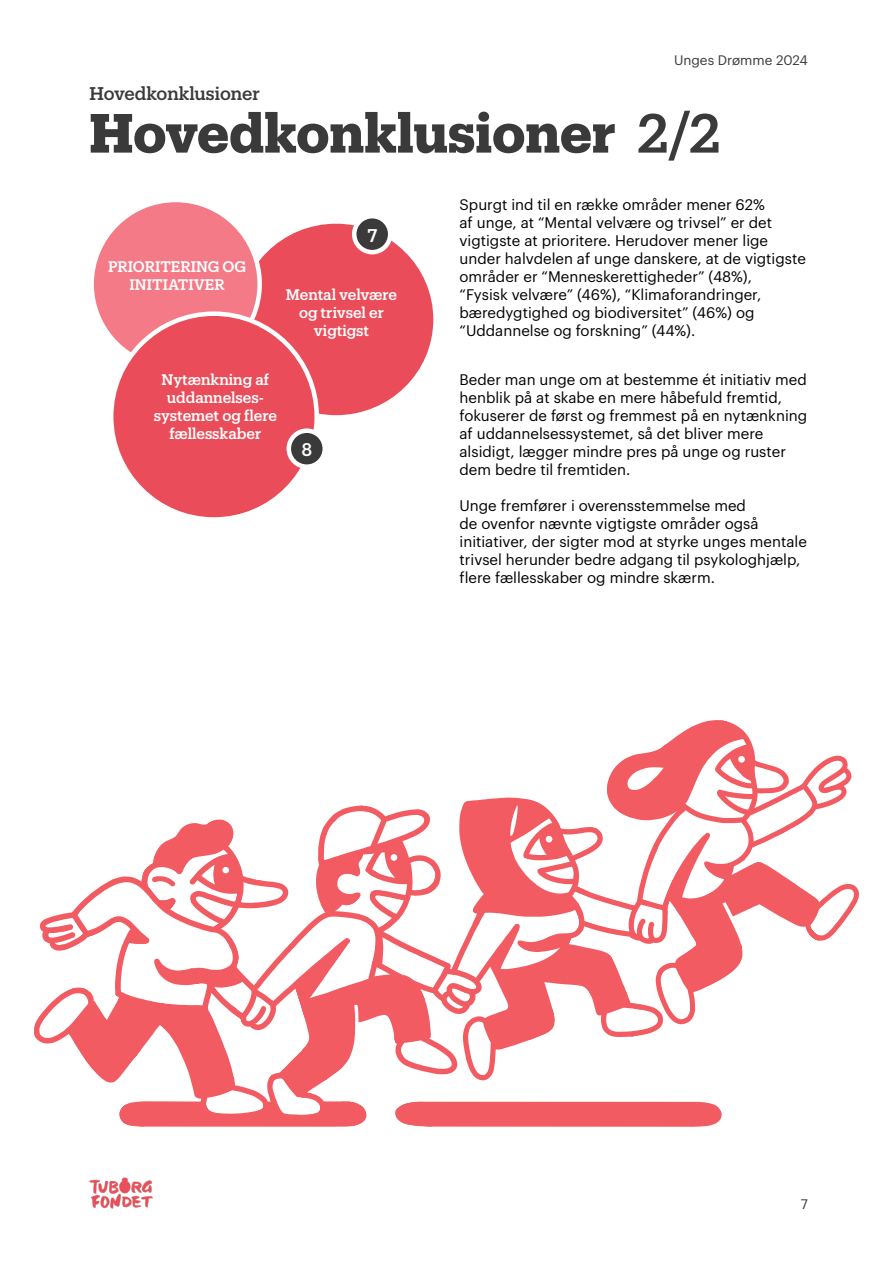
<style>
.page{position:relative;width:893px;height:1263px;background:#fff}
.page>*{position:absolute;margin:0;border:0;box-sizing:border-box;transform-origin:0 0}
.t1{font:700 54px "Produkt";color:#393a39}
.t2{font:500 18px "Produkt";color:#393a39}
.t3{font:500 18px "Produkt";color:#fff}
.t4{font:15px/18px "Graphik";color:#000}
.t5{font:500 15px/18px "Produkt";color:#fff;text-align:center}
.t6{font:13.5px "Graphik";color:#393a39}
.s1{font-weight:500}
</style>
<div class="page">
<img style="left:89px;top:1177px;width:63px;height:32px">
<div style="left:237px;top:221px;width:199px;height:196px;background:#ea4d59;border-radius:50%"></div>
<svg style="left:354px;top:216px;width:36px;height:36px"></svg>
<div style="left:352px;top:214px;width:40px;height:40px;border:4px solid #fff;border-radius:50%"></div>
<div style="left:92px;top:200px;width:168px;height:168px;background:#f37a86;border-radius:50%"></div>
<div style="left:111px;top:314px;width:206px;height:205px;background:#ea4d59;border-radius:50%"></div>
<svg style="left:289px;top:431px;width:36px;height:36px"></svg>
<div style="left:287px;top:428px;width:40px;height:41px;border:4px solid #fff;border-radius:50%"></div>
<svg style="left:34px;top:720px;width:825px;height:407px"></svg>
<svg style="left:65px;top:1016px;width:14px;height:19px"></svg>
<svg style="left:71px;top:988px;width:21px;height:8px"></svg>
<svg style="left:34px;top:1028px;width:3px;height:10px"></svg>
<svg style="left:134px;top:1048px;width:7px;height:9px"></svg>
<svg style="left:104px;top:1017px;width:4px;height:5px"></svg>
<svg style="left:115px;top:990px;width:6px;height:12px"></svg>
<svg style="left:170px;top:1010px;width:25px;height:8px"></svg>
<svg style="left:188px;top:968px;width:6px;height:2px"></svg>
<svg style="left:207px;top:983px;width:17px;height:11px"></svg>
<svg style="left:228px;top:1005px;width:15px;height:14px"></svg>
<svg style="left:255px;top:994px;width:4px;height:3px"></svg>
<svg style="left:201px;top:1097px;width:7px;height:13px"></svg>
<svg style="left:263px;top:1097px;width:9px;height:12px"></svg>
<svg style="left:270px;top:1069px;width:14px;height:12px"></svg>
<svg style="left:297px;top:1090px;width:15px;height:8px"></svg>
<svg style="left:318px;top:1108px;width:3px;height:5px"></svg>
<svg style="left:302px;top:1047px;width:4px;height:4px"></svg>
<svg style="left:353px;top:1122px;width:9px;height:4px"></svg>
<svg style="left:226px;top:938px;width:12px;height:29px"></svg>
<svg style="left:128px;top:941px;width:21px;height:3px"></svg>
<svg style="left:47px;top:929px;width:24px;height:10px"></svg>
<svg style="left:81px;top:930px;width:21px;height:7px"></svg>
<svg style="left:75px;top:913px;width:4px;height:3px"></svg>
<svg style="left:108px;top:879px;width:8px;height:4px"></svg>
<svg style="left:372px;top:961px;width:10px;height:8px"></svg>
<svg style="left:345px;top:938px;width:5px;height:4px"></svg>
<svg style="left:342px;top:896px;width:18px;height:9px"></svg>
<svg style="left:366px;top:861px;width:12px;height:15px"></svg>
<svg style="left:372px;top:917px;width:21px;height:12px"></svg>
<svg style="left:420px;top:878px;width:16px;height:16px"></svg>
<svg style="left:429px;top:862px;width:6px;height:9px"></svg>
<svg style="left:411px;top:809px;width:18px;height:14px"></svg>
<svg style="left:380px;top:812px;width:6px;height:6px"></svg>
<svg style="left:358px;top:806px;width:15px;height:7px"></svg>
<svg style="left:333px;top:818px;width:4px;height:3px"></svg>
<svg style="left:318px;top:827px;width:7px;height:39px"></svg>
<svg style="left:385px;top:1013px;width:6px;height:6px"></svg>
<svg style="left:419px;top:988px;width:6px;height:14px"></svg>
<svg style="left:354px;top:1013px;width:18px;height:18px"></svg>
<svg style="left:295px;top:986px;width:10px;height:32px"></svg>
<svg style="left:401px;top:1054px;width:8px;height:8px"></svg>
<svg style="left:394px;top:1035px;width:4px;height:9px"></svg>
<svg style="left:510px;top:938px;width:5px;height:9px"></svg>
<svg style="left:456px;top:965px;width:3px;height:6px"></svg>
<svg style="left:444px;top:973px;width:3px;height:6px"></svg>
<svg style="left:467px;top:993px;width:4px;height:9px"></svg>
<svg style="left:573px;top:873px;width:2px;height:7px"></svg>
<svg style="left:571px;top:886px;width:18px;height:44px"></svg>
<svg style="left:566px;top:854px;width:7px;height:13px"></svg>
<svg style="left:622px;top:984px;width:5px;height:12px"></svg>
<svg style="left:605px;top:953px;width:7px;height:6px"></svg>
<svg style="left:574px;top:984px;width:11px;height:3px"></svg>
<svg style="left:605px;top:1002px;width:37px;height:12px"></svg>
<svg style="left:567px;top:936px;width:5px;height:11px"></svg>
<svg style="left:529px;top:1030px;width:21px;height:10px"></svg>
<svg style="left:552px;top:1009px;width:2px;height:15px"></svg>
<svg style="left:666px;top:879px;width:8px;height:35px"></svg>
<svg style="left:629px;top:918px;width:2px;height:6px"></svg>
<svg style="left:652px;top:848px;width:6px;height:13px"></svg>
<svg style="left:658px;top:963px;width:14px;height:10px"></svg>
<svg style="left:479px;top:908px;width:6px;height:9px"></svg>
<svg style="left:348px;top:1001px;width:14px;height:5px"></svg>
<svg style="left:718px;top:899px;width:10px;height:6px"></svg>
<svg style="left:141px;top:821px;width:121px;height:108px"></svg>
<svg style="left:641px;top:899px;width:8px;height:3px"></svg>
<svg style="left:663px;top:744px;width:4px;height:3px"></svg>
<svg style="left:719px;top:720px;width:9px;height:3px"></svg>
<svg style="left:741px;top:738px;width:7px;height:9px"></svg>
<svg style="left:779px;top:781px;width:10px;height:6px"></svg>
<svg style="left:742px;top:774px;width:10px;height:7px"></svg>
<svg style="left:823px;top:786px;width:7px;height:3px"></svg>
<svg style="left:809px;top:915px;width:13px;height:25px"></svg>
<svg style="left:753px;top:862px;width:10px;height:2px"></svg>
<svg style="left:688px;top:942px;width:10px;height:10px"></svg>
<svg style="left:120px;top:1104px;width:24px;height:22px"></svg>
<svg style="left:342px;top:1101px;width:22px;height:8px"></svg>
<svg style="left:395px;top:1102px;width:327px;height:25px;background:#f16267"></svg>
<p class="t6" style="left:674px;top:50px;width:135px">Unges Drømme 2024</p>
<p class="t2" style="left:89px;top:81px;width:172px">Hovedkonklusioner</p>
<h1 class="t1" style="left:89px;top:95px;width:633px">Hovedkonklusioner <span class="s1">2/2</span></h1>
<p class="t4" style="left:460px;top:194px;width:348px">Spurgt ind til en række områder mener 62%<br>af unge, at “Mental velvære og trivsel” er det vigtigste at prioritere. Herudover mener lige under halvdelen af unge danskere, at de vigtigste områder er “Menneskerettigheder” (48%),<br>“Fysisk velvære” (46%), “Klimaforandringer, bæredygtighed og biodiversitet” (46%) og “Uddannelse og forskning” (44%).</p>
<p class="t4" style="left:460px;top:369px;width:349px">Beder man unge om at bestemme ét initiativ med henblik på at skabe en mere håbefuld fremtid, fokuserer de først og fremmest på en nytænkning af uddannelsessystemet, så det bliver mere alsidigt, lægger mindre pres på unge og ruster dem bedre til fremtiden.</p>
<p class="t4" style="left:460px;top:495px;width:349px">Unge fremfører i overensstemmelse med<br>de ovenfor nævnte vigtigste områder også initiativer, der sigter mod at styrke unges mentale trivsel herunder bedre adgang til psykologhjælp, flere fællesskaber og mindre skærm.</p>
<p class="t3" style="left:367px;top:223px;width:12px">7</p>
<p class="t5" style="left:108px;top:256px;width:140px">PRIORITERING OG<br>INITIATIVER</p>
<p class="t5" style="left:286px;top:285px;width:113px">Mental velvære og trivsel er vigtigst</p>
<p class="t5" style="left:154px;top:370px;width:125px">Nytænkning af uddannelses&shy;systemet og flere fællesskaber</p>
<p class="t3" style="left:302px;top:437px;width:12px">8</p>
<p class="t6" style="left:801px;top:1194px;width:9px">7</p>
</div>
